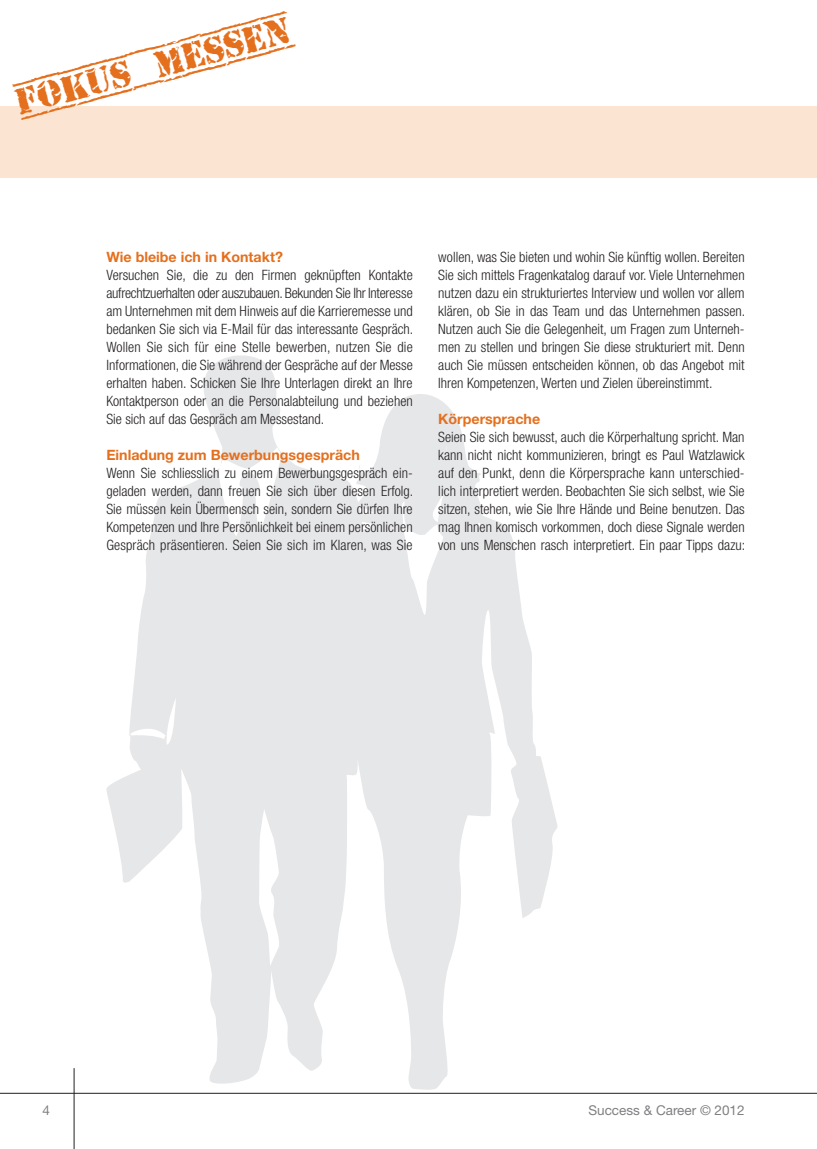
<style>
.page{position:relative;width:817px;height:1149px;background:#fff}
.page>*{position:absolute;margin:0;border:0;box-sizing:border-box;transform-origin:0 0}
.txt_ct{font:37.5px "Old Stamper";color:#e4701e}
.txt_ct-2{font:300 condensed 14.25px/18px "Helvetica Neue LT Std";color:#231f20;text-align:justify}
.titre_question{font:700 14.25px "Helvetica Neue LT Std";color:#e4701e}
.t1{font:13.5px "Helvetica Neue LT Std";color:#808083}
</style>
<div class="page">
<div style="left:0;top:106px;width:816px;height:72px;background:#fbe5d2"></div>
<hr style="left:74px;top:1067px;width:1px;height:81px;background:#231f20">
<hr style="left:0;top:1092px;width:816px;height:1px;background:#231f20">
<svg style="left:106px;top:355px;width:452px;height:735px;fill:#e6e7e9"></svg>
<svg style="left:259px;top:808px;width:22px;height:157px"></svg>
<svg style="left:130px;top:697px;width:46px;height:47px"></svg>
<svg style="left:215px;top:447px;width:66px;height:90px"></svg>
<svg style="left:353px;top:391px;width:132px;height:226px"></svg>
<p class="txt_ct" style="left:12px;top:84px;width:284px;rotate:-15deg">fokus messen</p>
<p class="titre_question" style="left:106px;top:248px;width:178px">Wie bleibe ich in Kontakt?</p>
<p class="txt_ct-2" style="left:106px;top:266px;width:308px">Versuchen Sie, die zu den Firmen geknüpften Kontakte aufrechtzuerhalten oder auszubauen. Bekunden Sie Ihr Interesse am Unternehmen mit dem Hinweis auf die Karrieremesse und bedanken Sie sich via E-Mail für das interessante Gespräch.<br>Wollen Sie sich für eine Stelle bewerben, nutzen Sie die Informationen, die Sie während der Gespräche auf der Messe erhalten haben. Schicken Sie Ihre Unterlagen direkt an Ihre Kontaktperson oder an die Personalabteilung und beziehen Sie sich auf das Gespräch am Messestand.</p>
<p class="titre_question" style="left:106px;top:446px;width:255px">Einladung zum Bewerbungsgespräch</p>
<p class="txt_ct-2" style="left:106px;top:464px;width:308px">Wenn Sie schliesslich zu einem Bewerbungsgespräch ein&shy;geladen werden, dann freuen Sie sich über diesen Erfolg.<br>Sie müssen kein Übermensch sein, sondern Sie dürfen Ihre Kompetenzen und Ihre Persönlichkeit bei einem persönlichen Gespräch präsentieren. Seien Sie sich im Klaren, was Sie</p>
<p class="txt_ct-2" style="left:438px;top:248px;width:308px">wollen, was Sie bieten und wohin Sie künftig wollen. Bereiten Sie sich mittels Fragenkatalog darauf vor. Viele Unternehmen nutzen dazu ein strukturiertes Interview und wollen vor allem klären, ob Sie in das Team und das Unternehmen passen.<br>Nutzen auch Sie die Gelegenheit, um Fragen zum Unterneh&shy;men zu stellen und bringen Sie diese strukturiert mit. Denn auch Sie müssen entscheiden können, ob das Angebot mit Ihren Kompetenzen, Werten und Zielen übereinstimmt.</p>
<p class="titre_question" style="left:438px;top:410px;width:103px">Körpersprache</p>
<p class="txt_ct-2" style="left:438px;top:428px;width:308px">Seien Sie sich bewusst, auch die Körperhaltung spricht. Man kann nicht nicht kommunizieren, bringt es Paul Watzlawick auf den Punkt, denn die Körpersprache kann unterschied&shy;lich interpretiert werden. Beobachten Sie sich selbst, wie Sie sitzen, stehen, wie Sie Ihre Hände und Beine benutzen. Das mag Ihnen komisch vorkommen, doch diese Signale werden von uns Menschen rasch interpretiert. Ein paar Tipps dazu:</p>
<p class="t1" style="left:43px;top:1101px;width:9px">4</p>
<p class="t1" style="left:588px;top:1101px;width:158px">Success &amp; Career © 2012</p>
</div>
